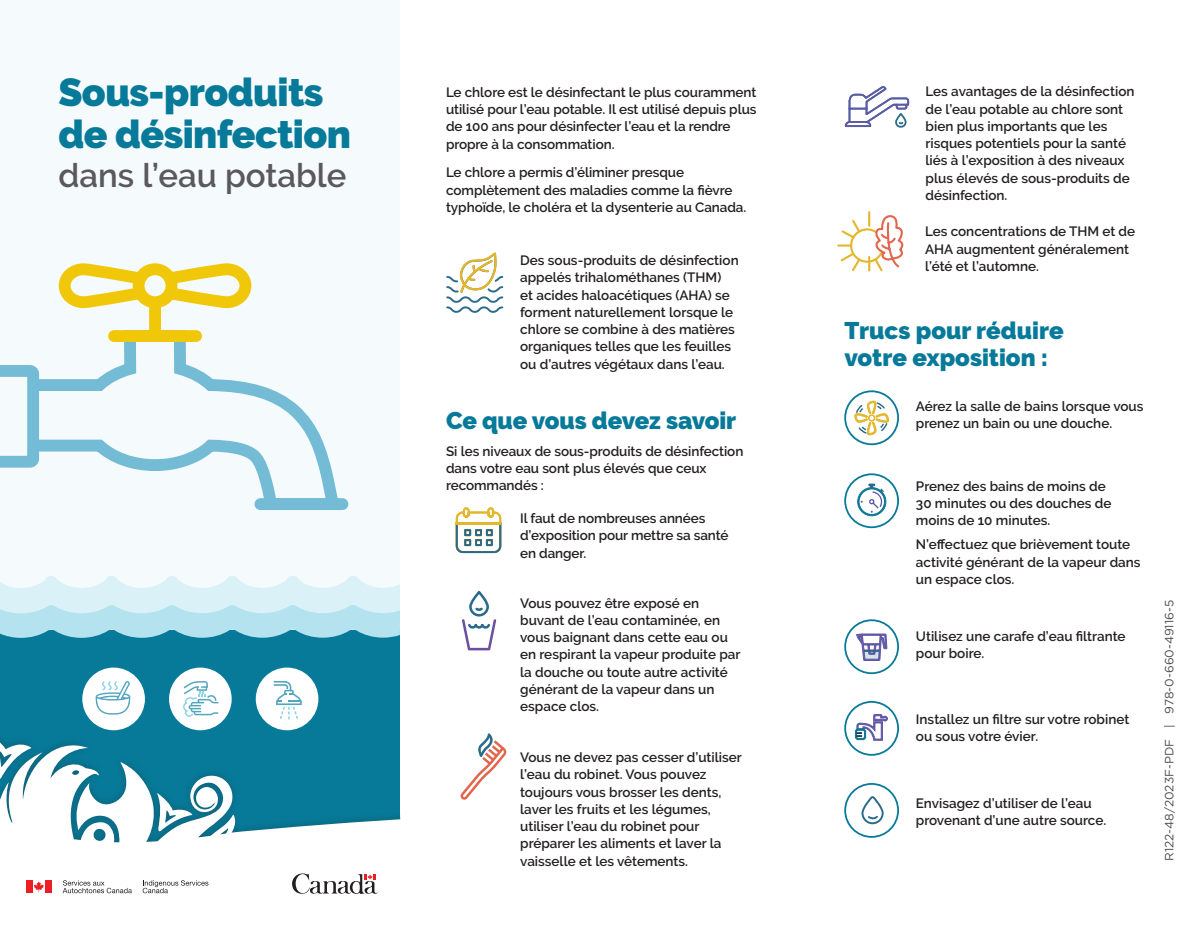
<style>
.page{position:relative;width:1200px;height:933px;background:#fff}
.page>*{position:absolute;margin:0;border:0;box-sizing:border-box;transform-origin:0 0}
.t1{font:900 39px/42px "Raleway";letter-spacing:-.015em;color:#077a99}
.t2{font:600 33px "Raleway";color:#5b585d}
.t3{font:900 24px/27px "Raleway";color:#077a99}
.t4{font:600 13.5px/17.2px "Raleway";color:#231f20}
.t5{font:12px "Gotham";color:#231f20}
</style>
<div class="page">
<div style="left:0;top:0;width:400px;height:861px;background:#f5fbfd"></div>
<div style="left:0;top:630px;width:400px;height:248px;background:#077a99"></div>
<svg style="left:0;top:576px;width:400px;height:61px"></svg>
<div style="left:82px;top:667px;width:63px;height:63px;background:#fff;border-radius:50%"></div>
<div style="left:169px;top:667px;width:63px;height:63px;background:#fff;border-radius:50%"></div>
<div style="left:256px;top:667px;width:62px;height:63px;background:#fff;border-radius:50%"></div>
<svg style="left:95px;top:681px;width:36px;height:33px"></svg>
<svg style="left:183px;top:681px;width:35px;height:35px"></svg>
<svg style="left:274px;top:681px;width:28px;height:38px"></svg>
<svg style="left:460px;top:733px;width:46px;height:66px"></svg>
<svg style="left:462px;top:591px;width:34px;height:59px"></svg>
<svg style="left:854px;top:400px;width:35px;height:35px"></svg>
<svg style="left:857px;top:483px;width:29px;height:33px"></svg>
<svg style="left:855px;top:714px;width:33px;height:26px"></svg>
<svg style="left:861px;top:796px;width:23px;height:28px"></svg>
<svg style="left:844px;top:86px;width:66px;height:42px"></svg>
<svg style="left:856px;top:626px;width:31px;height:35px"></svg>
<svg style="left:455px;top:507px;width:47px;height:46px"></svg>
<hr style="left:456px;top:521px;width:45px;height:3px;background:#e3b62b">
<div style="left:844px;top:390px;width:55px;height:55px;border:2px solid #077a99;border-radius:50%"></div>
<div style="left:844px;top:473px;width:55px;height:55px;border:2px solid #077a99;border-radius:50%"></div>
<div style="left:844px;top:619px;width:55px;height:54px;border:2px solid #077a99;border-radius:50%"></div>
<div style="left:844px;top:700px;width:55px;height:55px;border:2px solid #077a99;border-radius:50%"></div>
<div style="left:844px;top:782px;width:55px;height:55px;border:2px solid #077a99;border-radius:50%"></div>
<svg style="left:45px;top:330px;width:303px;height:180px"></svg>
<svg style="left:58px;top:263px;width:194px;height:46px"></svg>
<svg style="left:139px;top:269px;width:33px;height:33px"></svg>
<div style="left:133px;top:263px;width:44px;height:45px;border:12px solid #fbcc0a;border-radius:50%"></div>
<svg style="left:0;top:365px;width:45px;height:103px"></svg>
<div style="left:260px;top:498px;width:82px;height:11px;background:#79bed7"></div>
<div style="left:114px;top:330px;width:82px;height:12px;background:#f1c809"></div>
<div style="left:149px;top:302px;width:12px;height:32px;background:#f1c809"></div>
<svg style="left:446px;top:252px;width:58px;height:60px"></svg>
<svg style="left:837px;top:212px;width:67px;height:60px"></svg>
<div style="left:0;top:725px;width:400px;height:207px;background:#231f20;opacity:.3"></div>
<svg style="left:0;top:732px;width:400px;height:200px;fill:#fff"></svg>
<svg style="left:292px;top:868px;width:86px;height:29px"></svg>
<svg style="left:34px;top:880px;width:10px;height:11px"></svg>
<div style="left:26px;top:879px;width:6px;height:13px;background:#ee1d23"></div>
<div style="left:45px;top:879px;width:7px;height:13px;background:#ee1d23"></div>
<svg style="left:63px;top:879px;width:69px;height:13px"></svg>
<svg style="left:143px;top:879px;width:65px;height:13px"></svg>
<p class="t1" style="left:58px;top:71px;width:294px">Sous-produits de désinfection</p>
<p class="t2" style="left:58px;top:156px;width:289px">dans l’eau potable</p>
<p class="t4" style="left:446px;top:83px;width:312px">Le chlore est le désinfectant le plus couramment utilisé pour l’eau potable. Il est utilisé depuis plus de 100 ans pour désinfecter l’eau et la rendre propre à la consommation.</p>
<p class="t4" style="left:446px;top:164px;width:302px">Le chlore a permis d’éliminer presque complètement des maladies comme la fièvre typhoïde, le choléra et la dysenterie au Canada.</p>
<p class="t4" style="left:520px;top:252px;width:220px">Des sous-produits de désinfection appelés trihalométhanes (THM)<br>et acides haloacétiques (AHA) se forment naturellement lorsque le chlore se combine à des matières organiques telles que les feuilles ou d’autres végétaux dans l’eau.</p>
<p class="t3" style="left:446px;top:407px;width:292px">Ce que vous devez savoir</p>
<p class="t4" style="left:446px;top:442px;width:299px">Si les niveaux de sous-produits de désinfection dans votre eau sont plus élevés que ceux recommandés :</p>
<p class="t4" style="left:520px;top:509px;width:210px">Il faut de nombreuses années d’exposition pour mettre sa santé en danger.</p>
<p class="t4" style="left:520px;top:594px;width:222px">Vous pouvez être exposé en buvant de l’eau contaminée, en vous baignant dans cette eau ou en respirant la vapeur produite par la douche ou toute autre activité générant de la vapeur dans un espace clos.</p>
<p class="t4" style="left:520px;top:748px;width:223px">Vous ne devez pas cesser d’utiliser l’eau du robinet. Vous pouvez toujours vous brosser les dents, laver les fruits et les légumes, utiliser l’eau du robinet pour préparer les aliments et laver la vaisselle et les vêtements.</p>
<p class="t4" style="left:926px;top:83px;width:210px">Les avantages de la désinfection de l’eau potable au chlore sont bien plus importants que les risques potentiels pour la santé liés à l’exposition à des niveaux plus élevés de sous-produits de désinfection.</p>
<p class="t4" style="left:925px;top:223px;width:212px">Les concentrations de THM et de<br>AHA augmentent généralement l’été et l’automne.</p>
<p class="t3" style="left:844px;top:316px;width:221px">Trucs pour réduire votre exposition :</p>
<p class="t4" style="left:916px;top:397px;width:229px">Aérez la salle de bains lorsque vous prenez un bain ou une douche.</p>
<p class="t4" style="left:916px;top:477px;width:197px">Prenez des bains de moins de<br>30 minutes ou des douches de moins de 10 minutes.</p>
<p class="t4" style="left:916px;top:535px;width:226px">N’effectuez que brièvement toute activité générant de la vapeur dans un espace clos.</p>
<p class="t4" style="left:916px;top:627px;width:211px">Utilisez une carafe d’eau filtrante pour boire.</p>
<p class="t4" style="left:916px;top:710px;width:215px">Installez un filtre sur votre robinet ou sous votre évier.</p>
<p class="t4" style="left:916px;top:794px;width:192px">Envisagez d’utiliser de l’eau provenant d’une autre source.</p>
<p class="t5" style="left:1163px;top:860px;width:262px;rotate:-90deg">R122-48/2023F-PDF | 978-0-660-49116-5</p>
</div>
